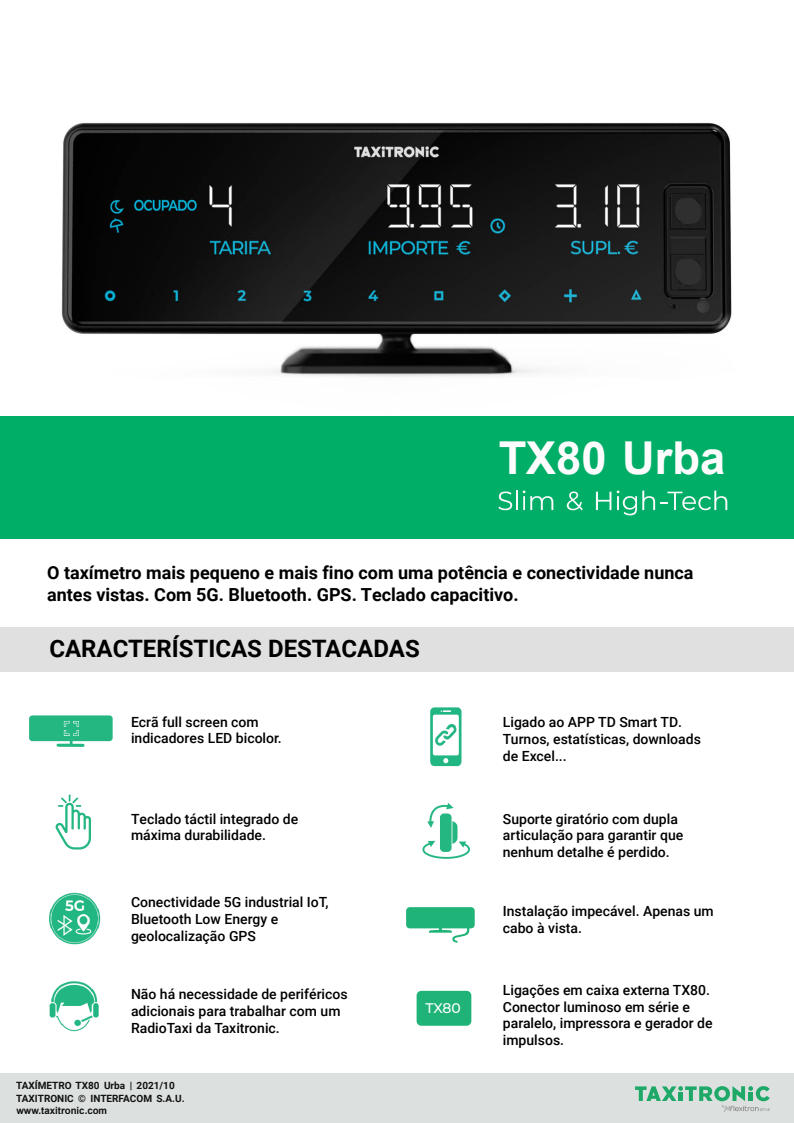
<style>
.page{position:relative;width:794px;height:1123px;background:#fff}
.page>*{position:absolute;margin:0;border:0;box-sizing:border-box;transform-origin:0 0}
.t1{font:700 45.4px "Arial";color:#fcfcfc}
.t2{font:700 24px "Roboto";color:#000}
.t3{font:700 18px/21.6px "Roboto";color:#000}
.t4{font:500 14px/16.8px "Roboto";color:#000}
.t5{font:500 14px "Montserrat";color:#fff}
.t6{font:700 10px "Roboto";color:#111}
.t7{font:700 10px "Arial";color:#111;scale:.96 1}
</style>
<div class="page">
<img style="left:61px;top:122px;width:671px;height:255px">
<div style="left:0;top:627px;width:794px;height:45px;background:#e0e0e0"></div>
<div style="left:0;top:1073px;width:794px;height:50px;background:#dce0de"></div>
<div style="left:0;top:416px;width:794px;height:122px;background:#00ae68"></div>
<svg style="left:498px;top:491px;width:14px;height:19px"></svg>
<hr style="left:516px;top:490px;width:2px;height:20px;background:#fcfcfc">
<svg style="left:523px;top:490px;width:30px;height:20px"></svg>
<svg style="left:567px;top:491px;width:16px;height:19px"></svg>
<svg style="left:596px;top:491px;width:15px;height:19px"></svg>
<img style="left:49px;top:892px;width:52px;height:53px">
<img style="left:49px;top:981px;width:50px;height:51px">
<img style="left:430px;top:707px;width:32px;height:60px">
<svg style="left:617px;top:490px;width:110px;height:25px"></svg>
<img style="left:29px;top:715px;width:84px;height:32px">
<img style="left:55px;top:794px;width:36px;height:56px">
<svg style="left:406px;top:907px;width:69px;height:36px"></svg>
<div style="left:416px;top:990px;width:55px;height:35px;background:#1fb378;border-radius:5px"></div>
<img style="left:422px;top:803px;width:48px;height:56px">
<svg style="left:635px;top:1086px;width:135px;height:26px"></svg>
<h1 class="t1" style="left:498px;top:426px;width:229px">TX80 Urba</h1>
<p class="t3" style="left:47px;top:561px;width:648px">O taxímetro mais pequeno e mais fino com uma potência e conectividade nunca antes vistas. Com 5G. Bluetooth. GPS. Teclado capacitivo.</p>
<h2 class="t2" style="left:49px;top:631px;width:372px">CARACTERÍSTICAS DESTACADAS</h2>
<p class="t4" style="left:131px;top:712px;width:152px">Ecrã full screen com indicadores LED bicolor.</p>
<p class="t4" style="left:131px;top:809px;width:169px">Teclado táctil integrado de máxima durabilidade.</p>
<p class="t4" style="left:131px;top:893px;width:199px">Conectividade 5G industrial IoT,<br>Bluetooth Low Energy e geolocalização GPS</p>
<p class="t4" style="left:503px;top:713px;width:200px">Ligado ao APP TD Smart TD.<br>Turnos, estatísticas, downloads de Excel...</p>
<p class="t4" style="left:503px;top:809px;width:182px">Suporte giratório com dupla articulação para garantir que nenhum detalhe é perdido.</p>
<p class="t4" style="left:503px;top:902px;width:212px">Instalação impecável. Apenas um cabo à vista.</p>
<p class="t4" style="left:131px;top:985px;width:218px">Não há necessidade de periféricos adicionais para trabalhar com um<br>RadioTaxi da Taxitronic.</p>
<p class="t4" style="left:503px;top:981px;width:211px">Ligações em caixa externa TX80.<br>Conector luminoso em série e paralelo, impressora e gerador de impulsos.</p>
<p class="t5" style="left:425px;top:997px;width:37px">TX80</p>
<p class="t6" style="left:16px;top:1078px;width:160px">TAXÍMETRO TX80 Urba | 2021/10</p>
<p class="t7" style="left:16px;top:1103px;width:96px">www.taxitronic.com</p>
<p class="t6" style="left:16px;top:1091px;width:170px">TAXITRONIC © INTERFACOM S.A.U.</p>
</div>
